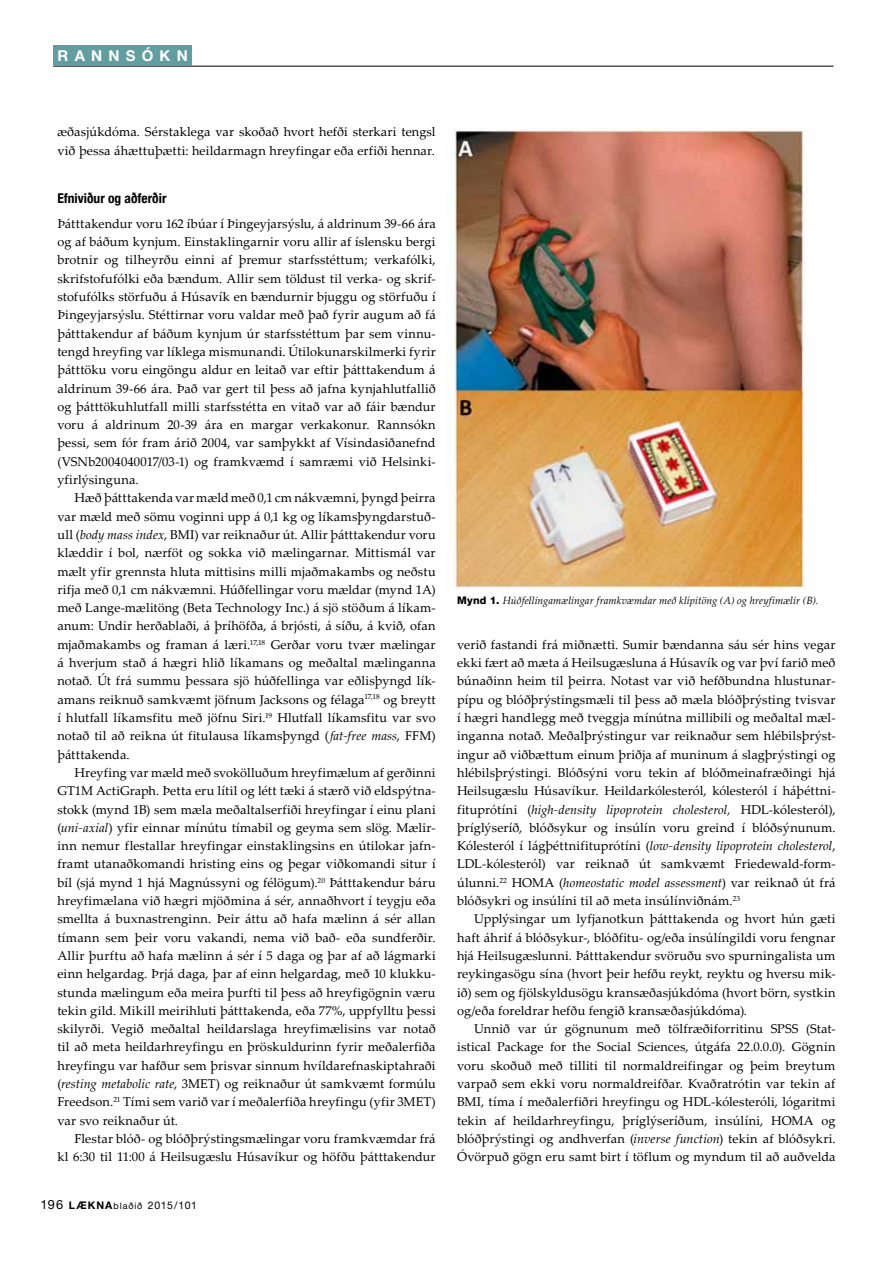
<style>
.page{position:relative;width:893px;height:1263px;background:#fff}
.page>*{position:absolute;margin:0;border:0;box-sizing:border-box;transform-origin:0 0}
.t1{font:700 15px "Helvetica Neue";letter-spacing:.415em;color:#fff}
.t2{font:700 condensed 13.5px "Helvetica Neue";color:#000}
.t3{font:12.75px/18.3px "Palatino Linotype";letter-spacing:.01em;color:#000;text-align:justify}
.t4{font:italic 10.5px "Palatino Linotype";letter-spacing:.01em;color:#000}
.t5{font:10.5px "Helvetica Neue";letter-spacing:.065em;color:#000}
.s1{font-style:italic}
.s2{font-size:12.75px}
.s3{font-weight:700}
.s4{font-size:9px}
.s5{font-family:"Helvetica Neue";font-weight:800;font-style:normal}
</style>
<div class="page">
<hr style="left:53px;top:66px;width:780px;height:1px;background:#000">
<div style="left:53px;top:45px;width:139px;height:21px;background:#629e9f"></div>
<img style="left:446px;top:128px;width:360px;height:460px">
<p class="t1" style="left:58px;top:47px;width:132px">RANNSÓKN</p>
<p class="t3" style="left:57px;top:122px;width:380px">æðasjúkdóma. Sérstaklega var skoðað hvort hefði sterkari tengsl við þessa áhættuþætti: heildarmagn hreyfingar eða erfiði hennar.</p>
<p class="t2" style="left:57px;top:190px;width:111px">Efniviður og aðferðir</p>
<p class="t3" style="left:57px;top:214px;width:380px">Þátttakendur voru 162 íbúar í Þingeyjarsýslu, á aldrinum 39-66 ára og af báðum kynjum. Einstaklingarnir voru allir af íslensku bergi brotnir og tilheyrðu einni af þremur starfsstéttum; verkafólki, skrifstofufólki eða bændum. Allir sem töldust til verka- og skrif&shy;stofufólks störfuðu á Húsavík en bændurnir bjuggu og störfuðu í Þingeyjarsýslu. Stéttirnar voru valdar með það fyrir augum að fá þátttakendur af báðum kynjum úr starfsstéttum þar sem vinnu&shy;tengd hreyfing var líklega mismunandi. Útilokunarskilmerki fyrir þátttöku voru eingöngu aldur en leitað var eftir þátttakendum á aldrinum 39-66 ára. Það var gert til þess að jafna kynjahlutfallið og þátttökuhlutfall milli starfsstétta en vitað var að fáir bændur voru á aldrinum 20-39 ára en margar verkakonur. Rannsókn þessi, sem fór fram árið 2004, var samþykkt af Vísindasiðanefnd (VSNb2004040017/03-1) og framkvæmd í samræmi við Helsinki&shy;yfirlýsinguna.</p>
<p class="t3" style="left:57px;top:488px;width:380px;text-indent:17px">Hæð þátttakenda var mæld með 0,1 cm nákvæmni, þyngd þeirra var mæld með sömu voginni upp á 0,1 kg og líkamsþyngdarstuð&shy;ull (<span class="s1">body mass index</span>, BMI) var reiknaður út. Allir þátttakendur voru klæddir í bol, nærföt og sokka við mælingarnar. Mittismál var mælt yfir grennsta hluta mittisins milli mjaðmakambs og neðstu rifja með 0,1 cm nákvæmni. Húðfellingar voru mældar (mynd 1A) með Lange-mælitöng (Beta Technology Inc.) á sjö stöðum á líkam&shy;anum: Undir herðablaði, á þríhöfða, á brjósti, á síðu, á kvið, ofan mjaðmakambs og framan á læri.<sup>17,18</sup> Gerðar voru tvær mælingar á hverjum stað á hægri hlið líkamans og meðaltal mælinganna notað. Út frá summu þessara sjö húðfellinga var eðlisþyngd lík&shy;amans reiknuð samkvæmt jöfnum Jacksons og félaga<sup>17,18</sup> og breytt í hlutfall líkamsfitu með jöfnu Siri.<sup>19</sup> Hlutfall líkamsfitu var svo notað til að reikna út fitulausa líkamsþyngd (<span class="s1">fat-free mass</span>, FFM) þátttakenda.</p>
<p class="t3" style="left:57px;top:763px;width:380px;text-indent:17px">Hreyfing var mæld með svokölluðum hreyfimælum af gerðinni GT1M ActiGraph. Þetta eru lítil og létt tæki á stærð við eldspýtna&shy;stokk (mynd 1B) sem mæla meðaltalserfiði hreyfingar í einu plani (<span class="s1">uni-axial</span>) yfir einnar mínútu tímabil og geyma sem slög. Mælir&shy;inn nemur flestallar hreyfingar einstaklingsins en útilokar jafn&shy;framt utanaðkomandi hristing eins og þegar viðkomandi situr í bíl (sjá mynd 1 hjá Magnússyni og félögum).<sup>20</sup> Þátttakendur báru hreyfimælana við hægri mjöðmina á sér, annaðhvort í teygju eða smellta á buxnastrenginn. Þeir áttu að hafa mælinn á sér allan tímann sem þeir voru vakandi, nema við bað- eða sundferðir.<br>Allir þurftu að hafa mælinn á sér í 5 daga og þar af að lágmarki einn helgardag. Þrjá daga, þar af einn helgardag, með 10 klukku&shy;stunda mælingum eða meira þurfti til þess að hreyfigögnin væru tekin gild. Mikill meirihluti þátttakenda, eða 77%, uppfylltu þessi skilyrði. Vegið meðaltal heildarslaga hreyfimælisins var notað til að meta heildarhreyfingu en þröskuldurinn fyrir meðalerfiða hreyfingu var hafður sem þrisvar sinnum hvíldarefnaskiptahraði (<span class="s1">resting metabolic rate</span>, 3MET) og reiknaður út samkvæmt formúlu Freedson.<sup>21</sup> Tími sem varið var í meðalerfiða hreyfingu (yfir 3MET) var svo reiknaður út.</p>
<p class="t3" style="left:57px;top:1129px;width:380px;text-align:right">Flestar blóð- og blóðþrýstingsmælingar voru framkvæmdar frá<br>kl 6:30 til 11:00 á Heilsugæslu Húsavíkur og höfðu þátttakendur</p>
<p class="t5" style="left:40px;top:1199px;width:158px"><span class="s2">196</span> <span class="s3">LÆKNA</span><span class="s4">blaðið</span> 2015/101</p>
<p class="t4" style="left:457px;top:593px;width:363px"><span class="s5">Mynd 1.</span> Húðfellingamælingar framkvæmdar með klípitöng (A) og hreyfimælir (B).</p>
<p class="t3" style="left:457px;top:635px;width:380px">verið fastandi frá miðnætti. Sumir bændanna sáu sér hins vegar ekki fært að mæta á Heilsugæsluna á Húsavík og var því farið með búnaðinn heim til þeirra. Notast var við hefðbundna hlustunar&shy;pípu og blóðþrýstingsmæli til þess að mæla blóðþrýsting tvisvar í hægri handlegg með tveggja mínútna millibili og meðaltal mæl&shy;inganna notað. Meðalþrýstingur var reiknaður sem hlébilsþrýst&shy;ingur að viðbættum einum þriðja af muninum á slagþrýstingi og hlébilsþrýstingi. Blóðsýni voru tekin af blóðmeinafræðingi hjá Heilsugæslu Húsavíkur. Heildarkólesteról, kólesteról í háþéttni&shy;fituprótíni (<span class="s1">high-density lipoprotein cholesterol,</span> HDL-kólesteról), þríglýseríð, blóðsykur og insúlín voru greind í blóðsýnunum.<br>Kólesteról í lágþéttnifituprótíni (<span class="s1">low-density lipoprotein cholesterol</span>, LDL-kólesteról) var reiknað út samkvæmt Friedewald-form&shy;úlunni.<sup>22</sup> HOMA (<span class="s1">homeostatic model assessment</span>) var reiknað út frá blóðsykri og insúlíni til að meta insúlínviðnám.<sup>23</sup></p>
<p class="t3" style="left:457px;top:909px;width:380px;text-indent:17px">Upplýsingar um lyfjanotkun þátttakenda og hvort hún gæti haft áhrif á blóðsykur-, blóðfitu- og/eða insúlíngildi voru fengnar hjá Heilsugæslunni. Þátttakendur svöruðu svo spurningalista um reykingasögu sína (hvort þeir hefðu reykt, reyktu og hversu mik&shy;ið) sem og fjölskyldusögu kransæðasjúkdóma (hvort börn, systkin og/eða foreldrar hefðu fengið kransæðasjúkdóma).</p>
<p class="t3" style="left:457px;top:1019px;width:380px;text-indent:17px">Unnið var úr gögnunum með tölfræðiforritinu SPSS (Stat&shy;istical Package for the Social Sciences, útgáfa 22.0.0.0). Gögnin voru skoðuð með tilliti til normaldreifingar og þeim breytum varpað sem ekki voru normaldreifðar. Kvaðratrótin var tekin af BMI, tíma í meðalerfiðri hreyfingu og HDL-kólesteróli, lógaritmi tekin af heildarhreyfingu, þríglýseríðum, insúlíni, HOMA og blóðþrýstingi og andhverfan (<span class="s1">inverse function</span>) tekin af blóðsykri.<br>Óvörpuð gögn eru samt birt í töflum og myndum til að auðvelda</p>
</div>
